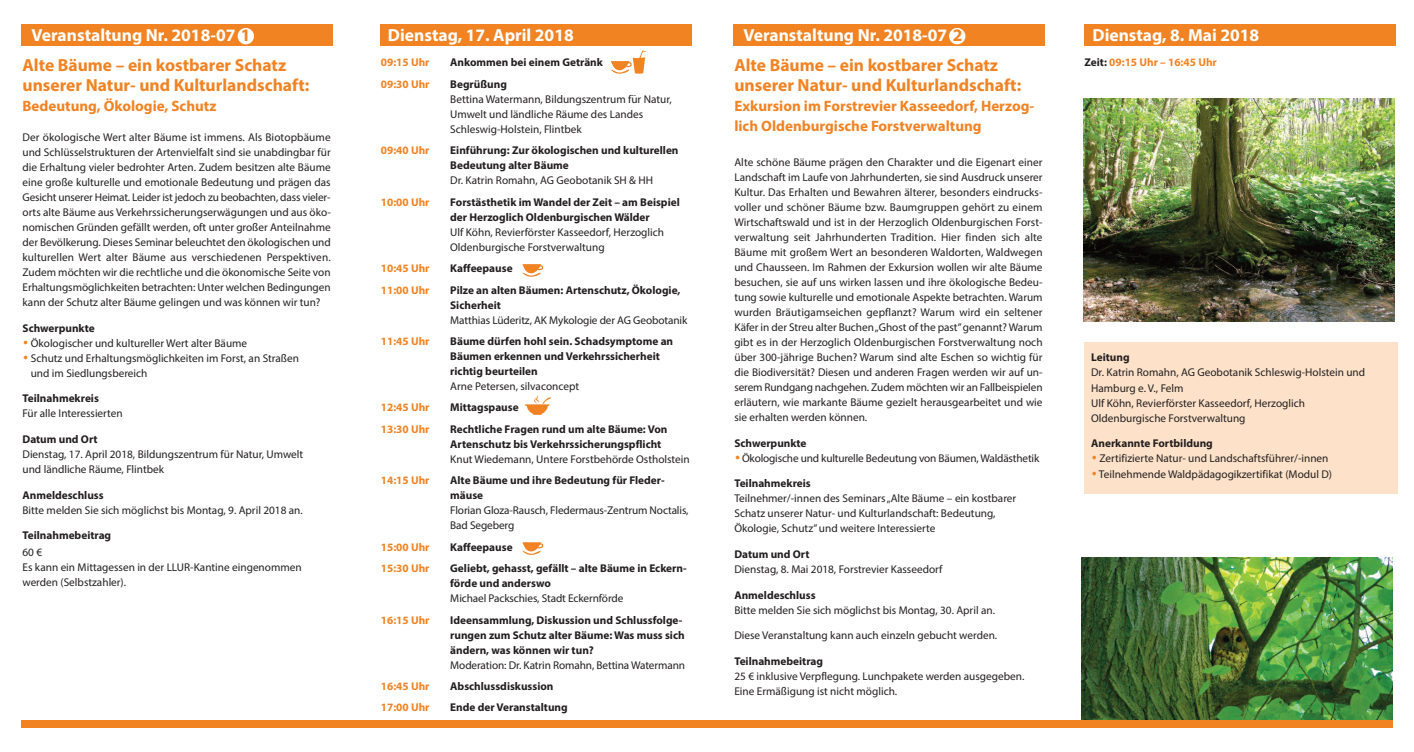
<style>
.page{position:relative;width:1414px;height:752px;background:#fff}
.page>*{position:absolute;margin:0;border:0;box-sizing:border-box;transform-origin:0 0}
.t1{font:28.75px "Myriad Pro";color:#f18323}
.t2{font:700 17.5px/20px "Myriad Pro";color:#f18323}
.t3{font:700 17.5px "Myriad Pro";color:#fff}
.t4{font:700 15px/20px "Myriad Pro";color:#f18323}
.t5{font:11.25px/15px "Myriad Pro";color:#231f20}
.t6{font:700 11.25px/15px "Myriad Pro";color:#231f20}
.t7{font:700 11.25px "Myriad Pro";color:#f18323}
.s1{color:#f18323}
.s2{font-weight:700}
.s3{font-family:"Lucida Grande"}
.s4{color:#231f20}
</style>
<div class="page">
<div style="left:1084px;top:342px;width:314px;height:151px;background:#fde2c9"></div>
<img style="left:1081px;top:557px;width:312px;height:162px">
<div style="left:21px;top:25px;width:312px;height:21px;background:#f18323"></div>
<div style="left:380px;top:25px;width:311px;height:21px;background:#f18323"></div>
<img style="left:525px;top:395px;width:26px;height:20px">
<svg style="left:522px;top:264px;width:22px;height:13px"></svg>
<svg style="left:522px;top:542px;width:22px;height:13px"></svg>
<img style="left:1083px;top:98px;width:312px;height:223px">
<div style="left:21px;top:719px;width:1372px;height:7px;background:#f18323"></div>
<div style="left:238px;top:28px;width:16px;height:16px;background:#fff;border-radius:50%"></div>
<svg style="left:610px;top:50px;width:36px;height:24px"></svg>
<div style="left:733px;top:25px;width:312px;height:21px;background:#f18323"></div>
<div style="left:1084px;top:25px;width:312px;height:21px;background:#f18323"></div>
<div style="left:949px;top:28px;width:16px;height:16px;background:#fff;border-radius:50%"></div>
<h2 class="t3" style="left:31px;top:29px;width:220px">Veranstaltung Nr. 2018-07 <span class="s1">1</span></h2>
<h2 class="t2" style="left:23px;top:57px;width:288px">Alte Bäume – ein kostbarer Schatz unserer Natur- und Kulturlandschaft:</h2>
<h3 class="t4" style="left:23px;top:97px;width:195px">Bedeutung, Ökologie, Schutz</h3>
<p class="t5" style="left:23px;top:130px;width:310px;text-align:justify">Der ökologische Wert alter Bäume ist immens. Als Biotopbäume und Schlüsselstrukturen der Artenvielfalt sind sie unabdingbar für die Erhaltung vieler bedrohter Arten. Zudem besitzen alte Bäume eine große kulturelle und emotionale Bedeutung und prägen das Gesicht unserer Heimat. Leider ist jedoch zu beobachten, dass vieler&shy;orts alte Bäume aus Verkehrssicherungserwägungen und aus öko&shy;nomischen Gründen gefällt werden, oft unter großer Anteilnahme der Bevölkerung. Dieses Seminar beleuchtet den ökologischen und kulturellen Wert alter Bäume aus verschiedenen Perspektiven.<br>Zudem möchten wir die rechtliche und die ökonomische Seite von Erhaltungsmöglichkeiten betrachten: Unter welchen Bedingungen kann der Schutz alter Bäume gelingen und was können wir tun?</p>
<p class="t6" style="left:23px;top:321px;width:74px">Schwerpunkte</p>
<h1 class="t1" style="left:23px;top:323px;width:7px">.</h1>
<p class="t5" style="left:31px;top:336px;width:218px">Ökologischer und kultureller Wert alter Bäume</p>
<h1 class="t1" style="left:23px;top:338px;width:7px">.</h1>
<p class="t5" style="left:31px;top:351px;width:270px">Schutz und Erhaltungsmöglichkeiten im Forst, an Straßen und im Siedlungsbereich</p>
<p class="t6" style="left:23px;top:392px;width:78px">Teilnahmekreis</p>
<p class="t5" style="left:23px;top:407px;width:102px">Für alle Interessierten</p>
<p class="t6" style="left:23px;top:432px;width:77px">Datum und Ort</p>
<p class="t5" style="left:23px;top:447px;width:282px">Dienstag, 17. April 2018, Bildungszentrum für Natur, Umwelt und ländliche Räume, Flintbek</p>
<p class="t6" style="left:23px;top:488px;width:83px">Anmeldeschluss</p>
<p class="t5" style="left:23px;top:503px;width:282px">Bitte melden Sie sich möglichst bis Montag, 9. April 2018 an.</p>
<p class="t6" style="left:23px;top:528px;width:90px">Teilnahmebeitrag</p>
<p class="t5" style="left:23px;top:545px;width:281px">60€<br>Es kann ein Mittagessen in der LLUR-Kantine eingenommen werden (Selbstzahler).</p>
<h2 class="t3" style="left:388px;top:29px;width:187px">Dienstag, 17. April 2018</h2>
<p class="t7" style="left:381px;top:58px;width:50px">09:15 Uhr</p>
<p class="t6" style="left:450px;top:56px;width:154px">Ankommen bei einem Getränk</p>
<p class="t7" style="left:381px;top:80px;width:50px">09:30 Uhr</p>
<p class="t5" style="left:450px;top:77px;width:223px"><span class="s2">Begrüßung<br></span>Bettina Watermann, Bildungszentrum fu<span class="s3">̈</span>r Natur,<br>Umwelt und ländliche Räume des Landes<br>Schleswig-Holstein, Flintbek</p>
<p class="t7" style="left:381px;top:146px;width:50px">09:40 Uhr</p>
<p class="t6" style="left:450px;top:144px;width:230px">Einführung: Zur ökologischen und kulturellen<br>Bedeutung alter Bäume</p>
<p class="t5" style="left:450px;top:174px;width:204px">Dr. Katrin Romahn, AG Geobotanik SH &amp; HH</p>
<p class="t7" style="left:381px;top:198px;width:50px">10:00 Uhr</p>
<p class="t6" style="left:450px;top:195px;width:231px">Forstästhetik im Wandel der Zeit – am Beispiel der Herzoglich Oldenburgischen Wälder</p>
<p class="t5" style="left:450px;top:225px;width:215px">Ulf Köhn, Revierförster Kasseedorf, Herzoglich<br>Oldenburgische Forstverwaltung</p>
<p class="t7" style="left:381px;top:264px;width:50px">10:45 Uhr</p>
<p class="t6" style="left:450px;top:262px;width:64px">Kaffeepause</p>
<p class="t7" style="left:381px;top:285px;width:50px">11:00 Uhr</p>
<p class="t6" style="left:450px;top:283px;width:232px">Pilze an alten Bäumen: Artenschutz, Ökologie,<br>Sicherheit</p>
<p class="t5" style="left:450px;top:313px;width:238px">Matthias Lüderitz, AK Mykologie der AG Geobotanik</p>
<p class="t7" style="left:381px;top:337px;width:50px">11:45 Uhr</p>
<p class="t6" style="left:450px;top:334px;width:224px">Bäume dürfen hohl sein. Schadsymptome an<br>Bäumen erkennen und Verkehrssicherheit richtig beurteilen</p>
<p class="t5" style="left:450px;top:379px;width:130px">Arne Petersen, silvaconcept</p>
<p class="t7" style="left:381px;top:403px;width:50px">12:45 Uhr</p>
<p class="t6" style="left:450px;top:401px;width:70px">Mittagspause</p>
<p class="t7" style="left:381px;top:424px;width:50px">13:30 Uhr</p>
<p class="t6" style="left:450px;top:422px;width:219px">Rechtliche Fragen rund um alte Bäume: Von<br>Artenschutz bis Verkehrssicherungspflicht</p>
<p class="t5" style="left:450px;top:452px;width:241px">Knut Wiedemann, Untere Forstbehörde Ostholstein</p>
<p class="t7" style="left:381px;top:476px;width:50px">14:15 Uhr</p>
<p class="t6" style="left:450px;top:473px;width:216px">Alte Bäume und ihre Bedeutung für Fleder&shy;mäuse</p>
<p class="t5" style="left:450px;top:503px;width:240px">Florian Gloza-Rausch, Fledermaus-Zentrum Noctalis,<br>Bad Segeberg</p>
<p class="t7" style="left:381px;top:542px;width:50px">15:00 Uhr</p>
<p class="t6" style="left:450px;top:540px;width:64px">Kaffeepause</p>
<p class="t7" style="left:381px;top:564px;width:50px">15:30 Uhr</p>
<p class="t6" style="left:450px;top:561px;width:238px">Geliebt, gehasst, gefällt – alte Bäume in Eckern&shy;förde und anderswo</p>
<p class="t5" style="left:450px;top:591px;width:175px">Michael Packschies, Stadt Eckernförde</p>
<p class="t7" style="left:381px;top:615px;width:50px">16:15 Uhr</p>
<p class="t6" style="left:450px;top:613px;width:236px">Ideensammlung, Diskussion und Schlussfolge&shy;rungen zum Schutz alter Bäume: Was muss sich ändern, was können wir tun?</p>
<p class="t5" style="left:450px;top:658px;width:236px">Moderation: Dr. Katrin Romahn, Bettina Watermann</p>
<p class="t7" style="left:381px;top:681px;width:50px">16:45 Uhr</p>
<p class="t6" style="left:450px;top:679px;width:105px">Abschlussdiskussion</p>
<p class="t7" style="left:381px;top:703px;width:50px">17:00 Uhr</p>
<p class="t6" style="left:450px;top:700px;width:119px">Ende der Veranstaltung</p>
<h2 class="t3" style="left:743px;top:29px;width:220px">Veranstaltung Nr. 2018-07 <span class="s1">2</span></h2>
<h2 class="t2" style="left:734px;top:57px;width:288px">Alte Bäume – ein kostbarer Schatz unserer Natur- und Kulturlandschaft:</h2>
<h3 class="t4" style="left:734px;top:97px;width:301px">Exkursion im Forstrevier Kasseedorf, Herzog&shy;lich Oldenburgische Forstverwaltung</h3>
<p class="t5" style="left:734px;top:155px;width:310px;text-align:justify">Alte schöne Bäume prägen den Charakter und die Eigenart einer Landschaft im Laufe von Jahrhunderten, sie sind Ausdruck unserer Kultur. Das Erhalten und Bewahren älterer, besonders eindrucks&shy;voller und schöner Bäume bzw. Baumgruppen gehört zu einem Wirtschaftswald und ist in der Herzoglich Oldenburgischen Forst&shy;verwaltung seit Jahrhunderten Tradition. Hier finden sich alte Bäume mit großem Wert an besonderen Waldorten, Waldwegen und Chausseen. Im Rahmen der Exkursion wollen wir alte Bäume besuchen, sie auf uns wirken lassen und ihre ökologische Bedeu&shy;tung sowie kulturelle und emotionale Aspekte betrachten. Warum wurden Bräutigamseichen gepflanzt? Warum wird ein seltener Käfer in der Streu alter Buchen„Ghost of the past”genannt? Warum gibt es in der Herzoglich Oldenburgischen Forstverwaltung noch über 300-jährige Buchen? Warum sind alte Eschen so wichtig für die Biodiversität? Diesen und anderen Fragen werden wir auf un&shy;serem Rundgang nachgehen. Zudem möchten wir an Fallbeispielen erläutern, wie markante Bäume gezielt herausgearbeitet und wie sie erhalten werden können.</p>
<p class="t6" style="left:734px;top:436px;width:74px">Schwerpunkte</p>
<h1 class="t1" style="left:734px;top:438px;width:7px">.</h1>
<p class="t5" style="left:742px;top:451px;width:299px">Ökologische und kulturelle Bedeutung von Bäumen, Waldästhetik</p>
<p class="t6" style="left:734px;top:476px;width:78px">Teilnahmekreis</p>
<p class="t5" style="left:734px;top:491px;width:283px">Teilnehmer/-innen des Seminars„Alte Bäume – ein kostbarer<br>Schatz unserer Natur- und Kulturlandschaft: Bedeutung,<br>Ökologie, Schutz”und weitere Interessierte</p>
<p class="t6" style="left:734px;top:547px;width:77px">Datum und Ort</p>
<p class="t5" style="left:734px;top:562px;width:210px">Dienstag, 8. Mai 2018, Forstrevier Kasseedorf</p>
<p class="t6" style="left:734px;top:588px;width:83px">Anmeldeschluss</p>
<p class="t5" style="left:734px;top:603px;width:262px">Bitte melden Sie sich möglichst bis Montag, 30. April an.</p>
<p class="t5" style="left:734px;top:628px;width:264px">Diese Veranstaltung kann auch einzeln gebucht werden.</p>
<p class="t6" style="left:734px;top:654px;width:90px">Teilnahmebeitrag</p>
<p class="t5" style="left:734px;top:669px;width:291px">25 € inklusive Verpflegung. Lunchpakete werden ausgegeben.<br>Eine Ermäßigung ist nicht möglich.</p>
<h2 class="t3" style="left:1092px;top:29px;width:168px">Dienstag, 8. Mai 2018</h2>
<p class="t7" style="left:1084px;top:58px;width:134px"><span class="s4">Zeit:</span> 09:15 Uhr – 16:45 Uhr</p>
<p class="t6" style="left:1091px;top:351px;width:40px">Leitung</p>
<p class="t5" style="left:1091px;top:366px;width:275px">Dr. Katrin Romahn, AG Geobotanik Schleswig-Holstein und Hamburg e. V., Felm<br>Ulf Köhn, Revierförster Kasseedorf, Herzoglich Oldenburgische Forstverwaltung</p>
<p class="t6" style="left:1091px;top:436px;width:123px">Anerkannte Fortbildung</p>
<h1 class="t1" style="left:1091px;top:438px;width:7px">.</h1>
<p class="t5" style="left:1099px;top:451px;width:230px">Zertifizierte Natur- und Landschaftsführer/-innen</p>
<h1 class="t1" style="left:1091px;top:454px;width:7px">.</h1>
<p class="t5" style="left:1099px;top:467px;width:235px">Teilnehmende Waldpädagogikzertifikat (Modul D)</p>
</div>
